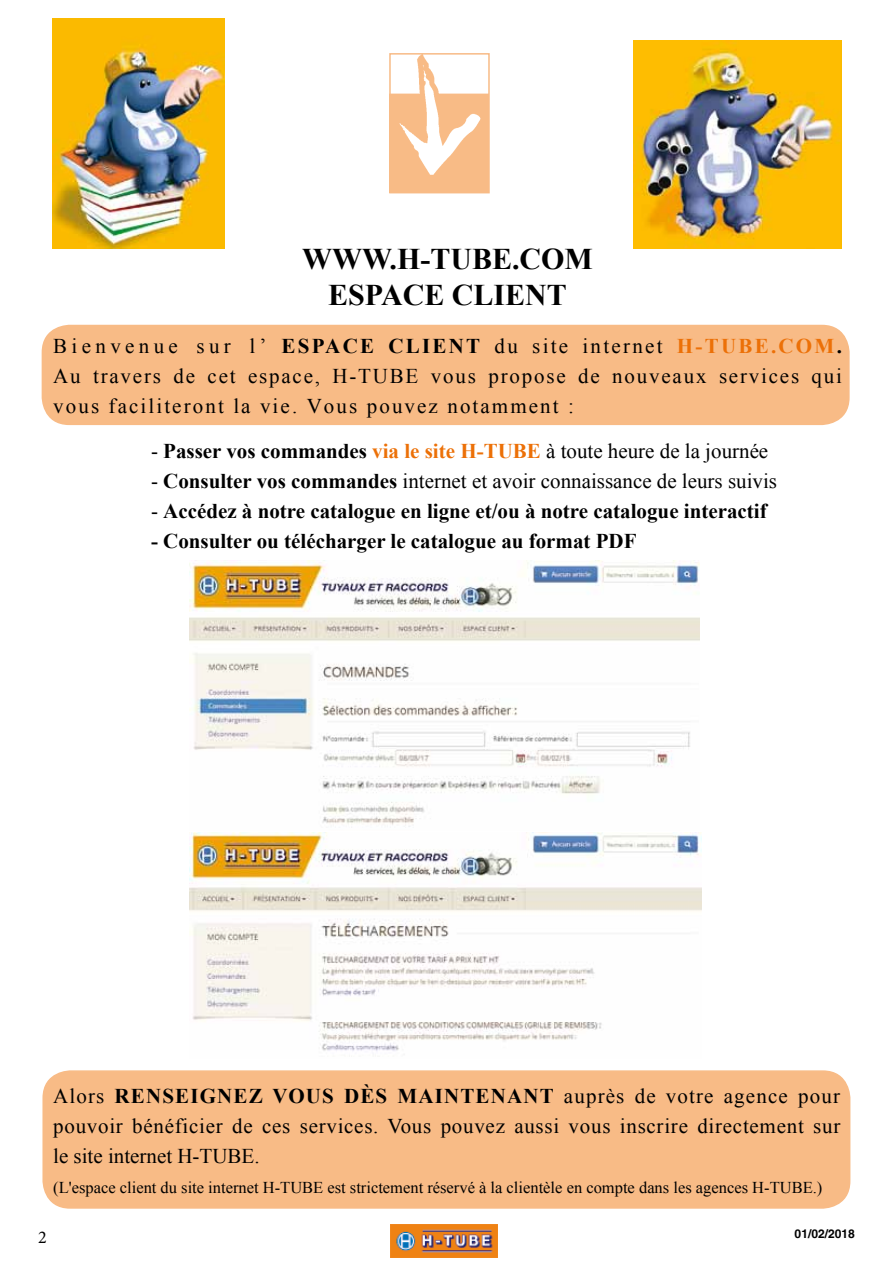
<style>
.page{position:relative;width:893px;height:1263px;background:#fff}
.page>*{position:absolute;margin:0;border:0;box-sizing:border-box;transform-origin:0 0}
.t1{font:700 30px/36px "Times New Roman";color:#000;text-align:center}
.t2{font:21px/30px "Times New Roman";letter-spacing:.035em;color:#000;text-align:justify}
.t3{font:21px "Times New Roman";color:#000}
.t4{font:700 21px "Times New Roman";color:#000}
.t5{font:18px "Minion Pro";color:#000}
.t6{font:16.5px "Times New Roman";color:#000}
.t7{font:700 12px "Helvetica";color:#000}
.s1{font-weight:700}
.s2{font-weight:700;color:#ec7007}
.s3{font-weight:400}
</style>
<div class="page">
<img style="left:390px;top:1225px;width:107px;height:32px">
<div style="left:42px;top:325px;width:807px;height:99px;background:#f8bb86;border-radius:27px"></div>
<div style="left:42px;top:325px;width:808px;height:100px;border:2px solid #f8bb86;border-radius:27px"></div>
<div style="left:43px;top:1071px;width:807px;height:137px;background:#f8bb86;border-radius:27px"></div>
<div style="left:42px;top:1070px;width:808px;height:139px;border:2px solid #f8bb86;border-radius:27px"></div>
<img style="left:634px;top:41px;width:208px;height:208px">
<img style="left:53px;top:18px;width:171px;height:231px">
<img style="left:392px;top:56px;width:95px;height:134px">
<div style="left:389px;top:53px;width:101px;height:140px;border:2px solid #f8bb86"></div>
<img style="left:189px;top:560px;width:512px;height:491px">
<h1 class="t1" style="left:302px;top:240px;width:292px">WWW.H-TUBE.COM<br>ESPACE CLIENT</h1>
<p class="t2" style="left:53px;top:331px;width:790px">Bienvenue sur l’ <span class="s1">ESPACE CLIENT</span> du site internet <span class="s2">H-TUBE.COM</span><span class="s1">.<br></span>Au travers de cet espace, H-TUBE vous propose de nouveaux services qui vous faciliteront la vie. Vous pouvez notamment :</p>
<p class="t3" style="left:151px;top:437px;width:619px">- <span class="s1">Passer vos commandes</span> <span class="s2">via le site H-TUBE</span> à toute heure de la journée</p>
<p class="t3" style="left:151px;top:467px;width:628px">- <span class="s1">Consulter vos commandes</span> internet et avoir connaissance de leurs suivis</p>
<p class="t4" style="left:151px;top:496px;width:617px"><span class="s3">-</span> Accédez à notre catalogue en ligne et/ou à notre catalogue interactif</p>
<p class="t4" style="left:151px;top:526px;width:487px">- Consulter ou télécharger le catalogue au format PDF</p>
<p class="t2" style="left:53px;top:1081px;width:789px">Alors <span class="s1">RENSEIGNEZ VOUS DÈS MAINTENANT</span> auprès de votre agence pour pouvoir bénéficier de ces services. Vous pouvez aussi vous inscrire directement sur le site internet H-TUBE.</p>
<p class="t6" style="left:53px;top:1176px;width:771px">(L'espace client du site internet H-TUBE est strictement réservé à la clientèle en compte dans les agences H-TUBE.)</p>
<p class="t5" style="left:38px;top:1225px;width:10px">2</p>
<p class="t7" style="left:795px;top:1226px;width:62px">01/02/2018</p>
</div>
